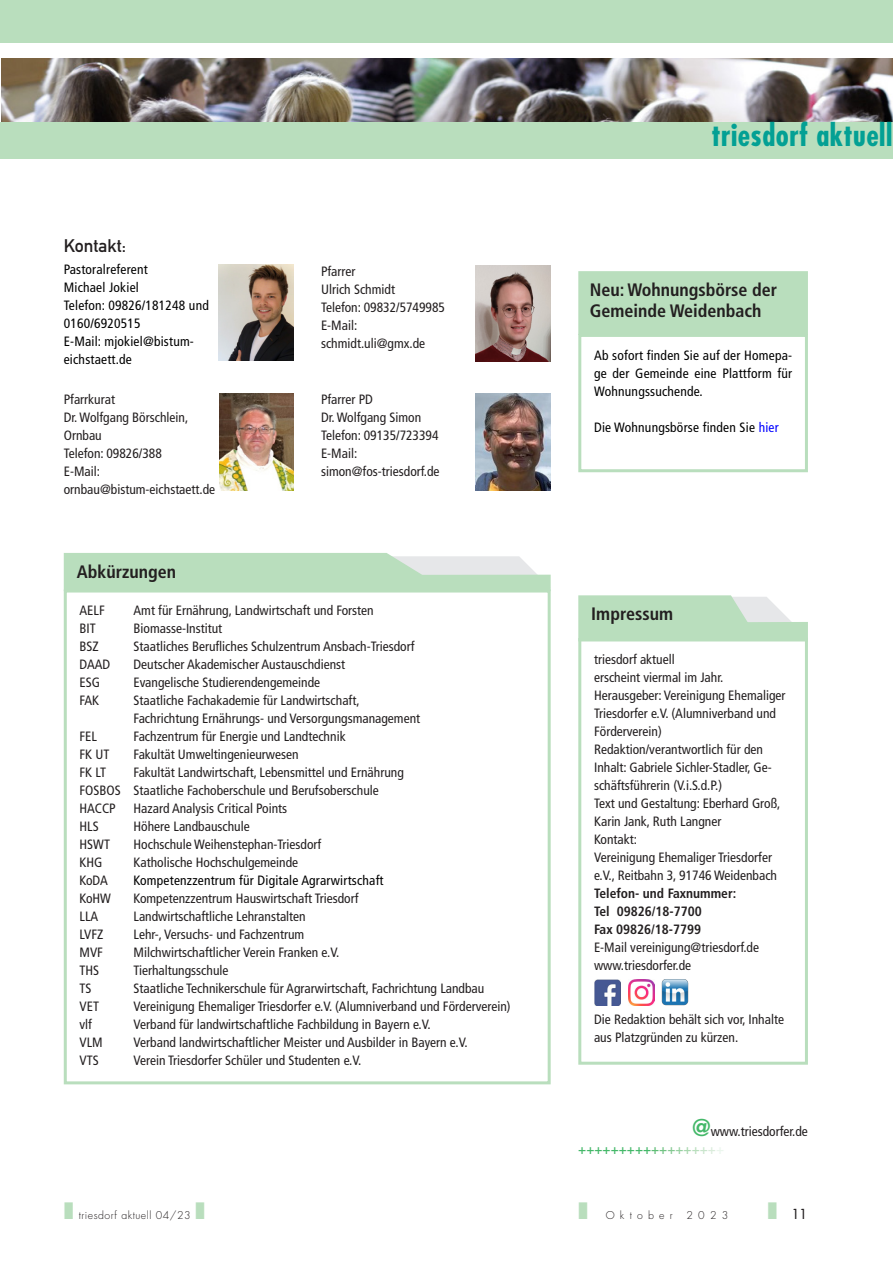
<style>
.page{position:relative;width:893px;height:1263px;background:#fff}
.page>*{position:absolute;margin:0;border:0;box-sizing:border-box;transform-origin:0 0}
.t1{font:700 condensed 30px "Futura";letter-spacing:.015em;color:#03a094}
.t2{font:700 condensed 18px/21px "Frutiger";color:#231f20}
.t3{font:18px "DIN Mittelschrift";color:#231f20}
.t4{font:condensed 13.5px/18px "Frutiger";color:#231f20}
.t5{font:condensed 13.5px/18px "Frutiger";letter-spacing:.015em;color:#000}
.t6{font:700 condensed 13.5px/18px "Frutiger";color:#231f20}
.t7{font:13.5px "Futura";color:#231f20}
.t8{font:300 10.5px "Futura";letter-spacing:.05em;color:#231f20}
.t9{font:300 10.5px "Futura";letter-spacing:.5em;color:#231f20}
.s1{color:#00f}
.s2{font-family:"Futura";font-weight:700;font-size:22.5px;color:#44b869}
.s3{font-stretch:normal;color:#44b869}
.s4{font-stretch:normal;color:#5fbd76}
.s5{font-stretch:normal;color:#72c384}
.s6{font-stretch:normal;color:#85c992}
.s7{font-stretch:normal;color:#96d0a0}
.s8{font-stretch:normal;color:#a8d7ae}
.s9{font-stretch:normal;color:#b9debd}
.s10{font-stretch:normal;color:#c9e5cc}
.s11{font-stretch:normal;color:#daecdb}
.s12{font-stretch:normal;color:#ebf6ed}
</style>
<div class="page">
<div style="left:0;top:0;width:893px;height:43px;background:#b9debd"></div>
<img style="left:1px;top:58px;width:892px;height:64px">
<div style="left:0;top:122px;width:893px;height:36px;background:#b9debd"></div>
<svg style="left:578px;top:595px;width:230px;height:43px"></svg>
<div style="left:578px;top:638px;width:230px;height:427px;border:3px solid #b9debd"></div>
<div style="left:64px;top:589px;width:487px;height:495px;border:3px solid #b9debd"></div>
<img style="left:662px;top:979px;width:27px;height:26px">
<svg style="left:63px;top:553px;width:488px;height:40px"></svg>
<img style="left:476px;top:266px;width:75px;height:96px">
<img style="left:219px;top:394px;width:74px;height:96px">
<img style="left:218px;top:265px;width:75px;height:96px">
<img style="left:476px;top:394px;width:75px;height:96px">
<div style="left:578px;top:334px;width:230px;height:138px;border:3px solid #b9debd"></div>
<div style="left:580px;top:273px;width:226px;height:60px;background:#b9debd"></div>
<div style="left:578px;top:271px;width:230px;height:64px;border:3px solid #b9debd"></div>
<img style="left:629px;top:980px;width:25px;height:25px">
<img style="left:594px;top:980px;width:26px;height:25px">
<h2 class="t3" style="left:64px;top:235px;width:64px">Kontakt:</h2>
<p class="t5" style="left:64px;top:261px;width:147px">Pastoralreferent<br>Michael Jokiel<br>Telefon: 09826/181248 und<br>0160/6920515<br>E-Mail: mjokiel@bistum&shy;eichstaett.de</p>
<p class="t4" style="left:64px;top:390px;width:153px">Pfarrkurat<br>Dr. Wolfgang Börschlein,<br>Ornbau<br>Telefon: 09826/388<br>E-Mail: ornbau@bistum-eichstaett.de</p>
<h2 class="t2" style="left:77px;top:561px;width:101px">Abkürzungen</h2>
<p class="t4" style="left:321px;top:262px;width:125px">Pfarrer<br>Ulrich Schmidt<br>Telefon: 09832/5749985<br>E-Mail: schmidt.uli@gmx.de</p>
<p class="t4" style="left:321px;top:390px;width:120px">Pfarrer PD<br>Dr. Wolfgang Simon<br>Telefon: 09135/723394<br>E-Mail: simon@fos-triesdorf.de</p>
<p class="t4" style="left:80px;top:602px;width:27px">AELF</p>
<p class="t4" style="left:134px;top:602px;width:242px">Amt für Ernährung, Landwirtschaft und Forsten</p>
<p class="t4" style="left:80px;top:620px;width:18px">BIT</p>
<p class="t4" style="left:134px;top:620px;width:90px">Biomasse-Institut</p>
<p class="t4" style="left:80px;top:638px;width:21px">BSZ</p>
<p class="t4" style="left:134px;top:638px;width:282px">Staatliches Berufliches Schulzentrum Ansbach-Triesdorf</p>
<p class="t4" style="left:80px;top:656px;width:32px">DAAD</p>
<p class="t4" style="left:134px;top:656px;width:213px">Deutscher Akademischer Austauschdienst</p>
<p class="t4" style="left:80px;top:674px;width:22px">ESG</p>
<p class="t4" style="left:134px;top:674px;width:188px">Evangelische Studierendengemeinde</p>
<p class="t4" style="left:80px;top:692px;width:21px">FAK</p>
<p class="t4" style="left:134px;top:692px;width:288px">Staatliche Fachakademie für Landwirtschaft,<br>Fachrichtung Ernährungs- und Versorgungsmanagement</p>
<p class="t4" style="left:80px;top:728px;width:19px">FEL</p>
<p class="t4" style="left:134px;top:728px;width:214px">Fachzentrum für Energie und Landtechnik</p>
<p class="t4" style="left:80px;top:746px;width:31px">FK UT</p>
<p class="t4" style="left:134px;top:746px;width:167px">Fakultät Umweltingenieurwesen</p>
<p class="t4" style="left:80px;top:764px;width:28px">FK LT</p>
<p class="t4" style="left:80px;top:764px;width:326px;text-indent:54px">Fakultät Landwirtschaft, Lebensmittel und Ernährung<br>FOSBOS Staatliche Fachoberschule und Berufsoberschule<br>HACCP</p>
<p class="t4" style="left:134px;top:800px;width:155px">Hazard Analysis Critical Points</p>
<p class="t4" style="left:80px;top:818px;width:21px">HLS</p>
<p class="t4" style="left:134px;top:818px;width:118px">Höhere Landbauschule</p>
<p class="t4" style="left:80px;top:836px;width:32px">HSWT</p>
<p class="t4" style="left:134px;top:836px;width:189px">Hochschule Weihenstephan-Triesdorf</p>
<p class="t4" style="left:80px;top:854px;width:25px">KHG</p>
<p class="t4" style="left:134px;top:854px;width:166px">Katholische Hochschulgemeinde</p>
<p class="t4" style="left:80px;top:872px;width:30px">KoDA</p>
<p class="t5" style="left:134px;top:872px;width:252px">Kompetenzzentrum für Digitale Agrarwirtschaft</p>
<p class="t4" style="left:80px;top:890px;width:33px">KoHW</p>
<p class="t4" style="left:134px;top:890px;width:226px">Kompetenzzentrum Hauswirtschaft Triesdorf</p>
<p class="t4" style="left:80px;top:908px;width:20px">LLA</p>
<p class="t4" style="left:134px;top:908px;width:174px">Landwirtschaftliche Lehranstalten</p>
<p class="t4" style="left:80px;top:926px;width:26px">LVFZ</p>
<p class="t4" style="left:134px;top:926px;width:172px">Lehr-, Versuchs- und Fachzentrum</p>
<p class="t4" style="left:80px;top:944px;width:25px">MVF</p>
<p class="t4" style="left:134px;top:944px;width:207px">Milchwirtschaftlicher Verein Franken e.V.</p>
<p class="t4" style="left:80px;top:962px;width:21px">THS</p>
<p class="t4" style="left:134px;top:962px;width:96px">Tierhaltungsschule</p>
<p class="t4" style="left:80px;top:980px;width:13px">TS</p>
<p class="t4" style="left:134px;top:980px;width:352px">Staatliche Technikerschule für Agrarwirtschaft, Fachrichtung Landbau</p>
<p class="t4" style="left:80px;top:998px;width:21px">VET</p>
<p class="t4" style="left:134px;top:998px;width:379px">Vereinigung Ehemaliger Triesdorfer e.V. (Alumniverband und Förderverein)</p>
<p class="t4" style="left:80px;top:1016px;width:14px">vlf</p>
<p class="t4" style="left:134px;top:1016px;width:299px">Verband für landwirtschaftliche Fachbildung in Bayern e.V.</p>
<p class="t4" style="left:80px;top:1034px;width:25px">VLM</p>
<p class="t4" style="left:134px;top:1034px;width:336px">Verband landwirtschaftlicher Meister und Ausbilder in Bayern e.V.</p>
<p class="t4" style="left:80px;top:1052px;width:21px">VTS</p>
<p class="t4" style="left:134px;top:1052px;width:229px">Verein Triesdorfer Schüler und Studenten e.V.</p>
<p class="t8" style="left:79px;top:1209px;width:114px">triesdorf aktuell 04/23</p>
<h1 class="t1" style="left:711px;top:115px;width:182px">triesdorf aktuell</h1>
<h2 class="t2" style="left:590px;top:279px;width:189px">Neu: Wohnungsbörse der<br>Gemeinde Weidenbach</h2>
<p class="t5" style="left:594px;top:346px;width:200px;text-align:justify">Ab sofort finden Sie auf der Homepa&shy;ge der Gemeinde eine Plattform für Wohnungssuchende.</p>
<p class="t5" style="left:594px;top:418px;width:186px">Die Wohnungsbörse finden Sie <span class="s1">hier</span></p>
<h2 class="t2" style="left:591px;top:604px;width:83px">Impressum</h2>
<p class="t4" style="left:594px;top:650px;width:193px">triesdorf aktuell<br>erscheint viermal im Jahr.<br>Herausgeber: Vereinigung Ehemaliger<br>Triesdorfer e.V. (Alumniverband und<br>Förderverein)<br>Redaktion/verantwortlich für den<br>Inhalt: Gabriele Sichler-Stadler, Ge&shy;schäftsführerin (V.i.S.d.P.)<br>Text und Gestaltung: Eberhard Groß,<br>Karin Jank, Ruth Langner<br>Kontakt:<br>Vereinigung Ehemaliger Triesdorfer e.V., Reitbahn 3, 91746 Weidenbach</p>
<p class="t6" style="left:594px;top:884px;width:144px">Telefon- und Faxnummer:<br>Tel 09826/18-7700<br>Fax 09826/18-7799</p>
<p class="t4" style="left:594px;top:938px;width:166px">E-Mail vereinigung@triesdorf.de www.triesdorfer.de</p>
<p class="t4" style="left:594px;top:1010px;width:191px">Die Redaktion behält sich vor, Inhalte aus Platzgründen zu kürzen.</p>
<p class="t4" style="left:578px;top:1122px;width:231px;text-indent:114px"><span class="s2">@</span>www.triesdorfer.de <span class="s3">+++++++++</span><span class="s4">+</span><span class="s5">+</span><span class="s6">+</span><span class="s7">+</span><span class="s8">+</span><span class="s9">+</span><span class="s10">+</span><span class="s11">+</span><span class="s12">+</span></p>
<p class="t9" style="left:606px;top:1209px;width:69px">Oktober</p>
<p class="t8" style="left:686px;top:1209px;width:43px">2023</p>
<p class="t7" style="left:792px;top:1205px;width:17px">11</p>
</div>
